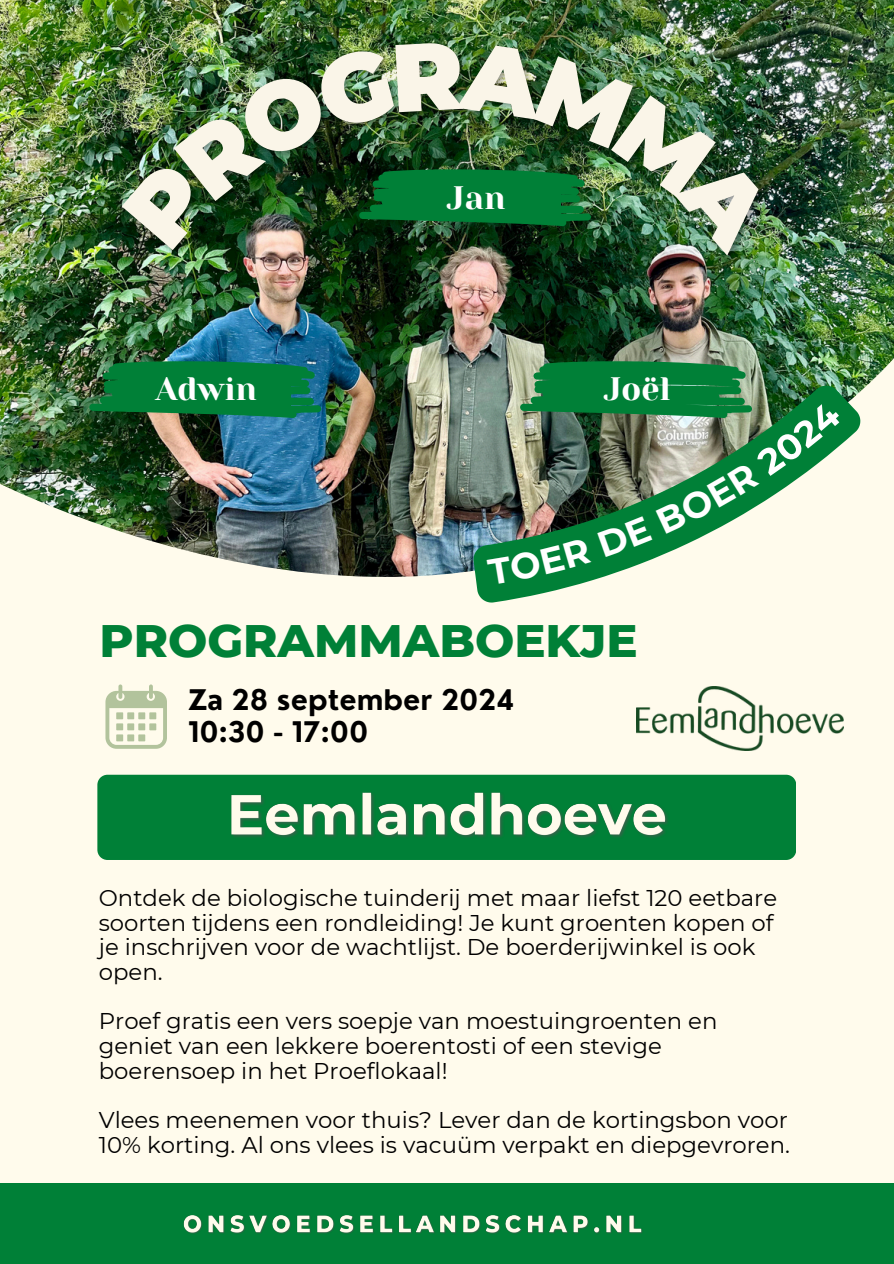
<style>
.page{position:relative;width:894px;height:1264px;background:#fff}
.page>*{position:absolute;margin:0;border:0;box-sizing:border-box;transform-origin:0 0}
.t1{font:800 46.5px "Montserrat";color:#008037}
.t2{font:32.25px "Yeseva One";color:#fff}
.t3{font:700 27.75px "Nourd";color:#000}
.t4{font:22.8px/24.6px "Montserrat";color:#000}
</style>
<div class="page">
<div style="left:0;top:0;width:893px;height:1263px;background:#fffbec"></div>
<img style="left:0;top:0;width:893px;height:577px">
<div style="left:97px;top:774px;width:699px;height:86px;background:#008037"></div>
<svg style="left:105px;top:684px;width:62px;height:64px"></svg>
<div style="left:116px;top:712px;width:7px;height:7px;background:#b2c39c"></div>
<div style="left:116px;top:723px;width:7px;height:7px;background:#b2c39c"></div>
<div style="left:116px;top:734px;width:7px;height:7px;background:#b2c39c"></div>
<div style="left:127px;top:712px;width:7px;height:7px;background:#b2c39c"></div>
<div style="left:127px;top:723px;width:7px;height:7px;background:#b2c39c"></div>
<div style="left:127px;top:734px;width:7px;height:7px;background:#b2c39c"></div>
<div style="left:138px;top:712px;width:7px;height:7px;background:#b2c39c"></div>
<div style="left:138px;top:723px;width:7px;height:7px;background:#b2c39c"></div>
<div style="left:138px;top:734px;width:7px;height:7px;background:#b2c39c"></div>
<div style="left:149px;top:712px;width:7px;height:7px;background:#b2c39c"></div>
<div style="left:149px;top:723px;width:7px;height:7px;background:#b2c39c"></div>
<div style="left:0;top:1183px;width:893px;height:80px;background:#008037"></div>
<img style="left:636px;top:686px;width:207px;height:64px">
<img style="left:98px;top:17px;width:708px;height:265px">
<img style="left:221px;top:781px;width:452px;height:69px">
<svg style="left:460px;top:377px;width:417px;height:226px"></svg>
<img style="left:183px;top:1215px;width:460px;height:19px">
<img style="left:89px;top:361px;width:232px;height:57px">
<div style="left:120px;top:373px;width:171px;height:33px;background:#008037"></div>
<img style="left:121px;top:40px;width:657px;height:215px">
<img style="left:486px;top:361px;width:356px;height:224px">
<h2 class="t2" style="left:155px;top:371px;width:103px">Adwin</h2>
<h2 class="t2" style="left:446px;top:179px;width:60px">Jan</h2>
<h2 class="t2" style="left:603px;top:371px;width:68px">Joël</h2>
<p class="t1" style="left:99px;top:612px;width:539px">PROGRAMMABOEKJE</p>
<h5 class="t3" style="left:188px;top:681px;width:328px">Za 28 september 2024</h5>
<p class="t3" style="left:188px;top:714px;width:182px">10:30 - 17:00</p>
<p class="t4" style="left:99px;top:885px;width:679px">Ontdek de biologische tuinderij met maar liefst 120 eetbare soorten tijdens een rondleiding! Je kunt groenten kopen of je inschrijven voor de wachtlijst. De boerderijwinkel is ook open.</p>
<p class="t4" style="left:99px;top:1008px;width:620px">Proef gratis een vers soepje van moestuingroenten en geniet van een lekkere boerentosti of een stevige boerensoep in het Proeflokaal!</p>
<p class="t4" style="left:99px;top:1107px;width:692px">Vlees meenemen voor thuis? Lever dan de kortingsbon voor<br>10% korting. Al ons vlees is vacuüm verpakt en diepgevroren.</p>
</div>
